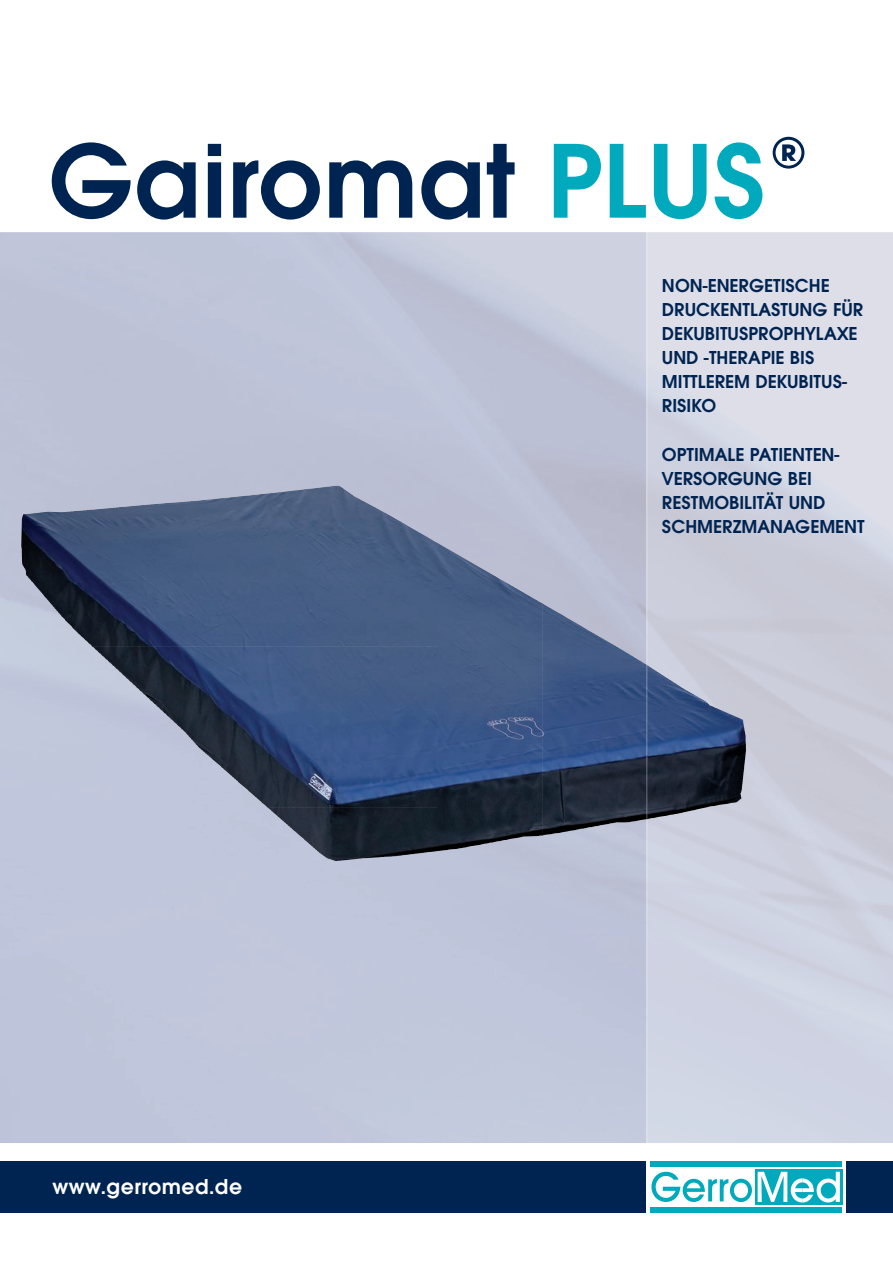
<style>
.page{position:relative;width:893px;height:1263px;background:#fff}
.page>*{position:absolute;margin:0;border:0;box-sizing:border-box;transform-origin:0 0}
.t1{font:600 110.7px "Avant Gard";color:#002451}
.t2{font:600 22.5px "Avant Gard";letter-spacing:.02em;color:#fff}
.t3{font:600 19.5px/24px "Avant Gard";color:#002451}
.s1{color:#00aabc}
</style>
<div class="page">
<img style="left:0;top:232px;width:646px;height:911px">
<div style="left:0;top:1161px;width:893px;height:51px;background:#002451"></div>
<div style="left:646px;top:1158px;width:199px;height:58px;background:#fff"></div>
<div style="left:755px;top:1169px;width:87px;height:36px;background:#00aabc"></div>
<div style="left:651px;top:1207px;width:191px;height:5px;background:#00aabc"></div>
<div style="left:651px;top:1161px;width:191px;height:5px;background:#00aabc"></div>
<svg style="left:758px;top:1172px;width:82px;height:30px"></svg>
<svg style="left:651px;top:1172px;width:101px;height:30px"></svg>
<svg style="left:646px;top:232px;width:247px;height:911px;background:#d0d3e0"></svg>
<img style="left:21px;top:486px;width:310px;height:141px">
<img style="left:438px;top:562px;width:105px;height:289px">
<img style="left:542px;top:613px;width:104px;height:222px">
<img style="left:92px;top:646px;width:346px;height:54px">
<img style="left:150px;top:700px;width:288px;height:54px">
<img style="left:206px;top:754px;width:232px;height:54px">
<img style="left:267px;top:807px;width:171px;height:54px">
<img style="left:648px;top:688px;width:98px;height:131px">
<img style="left:646px;top:665px;width:2px;height:154px">
<h1 class="t1" style="left:48px;top:116px;width:761px">Gairomat <span class="s1">PLUS</span><sup>®</sup></h1>
<p class="t2" style="left:53px;top:1173px;width:191px">www.gerromed.de</p>
<p class="t3" style="left:662px;top:274px;width:203px">NON-ENERGETISCHE<br>DRUCKENTLASTUNG FÜR<br>DEKUBITUSPROPHYLAXE<br>UND -THERAPIE BIS<br>MITTLEREM DEKUBITUS-<br>RISIKO</p>
<p class="t3" style="left:662px;top:442px;width:204px">OPTIMALE PATIENTEN-<br>VERSORGUNG BEI<br>RESTMOBILITÄT UND<br>SCHMERZMANAGEMENT</p>
</div>
